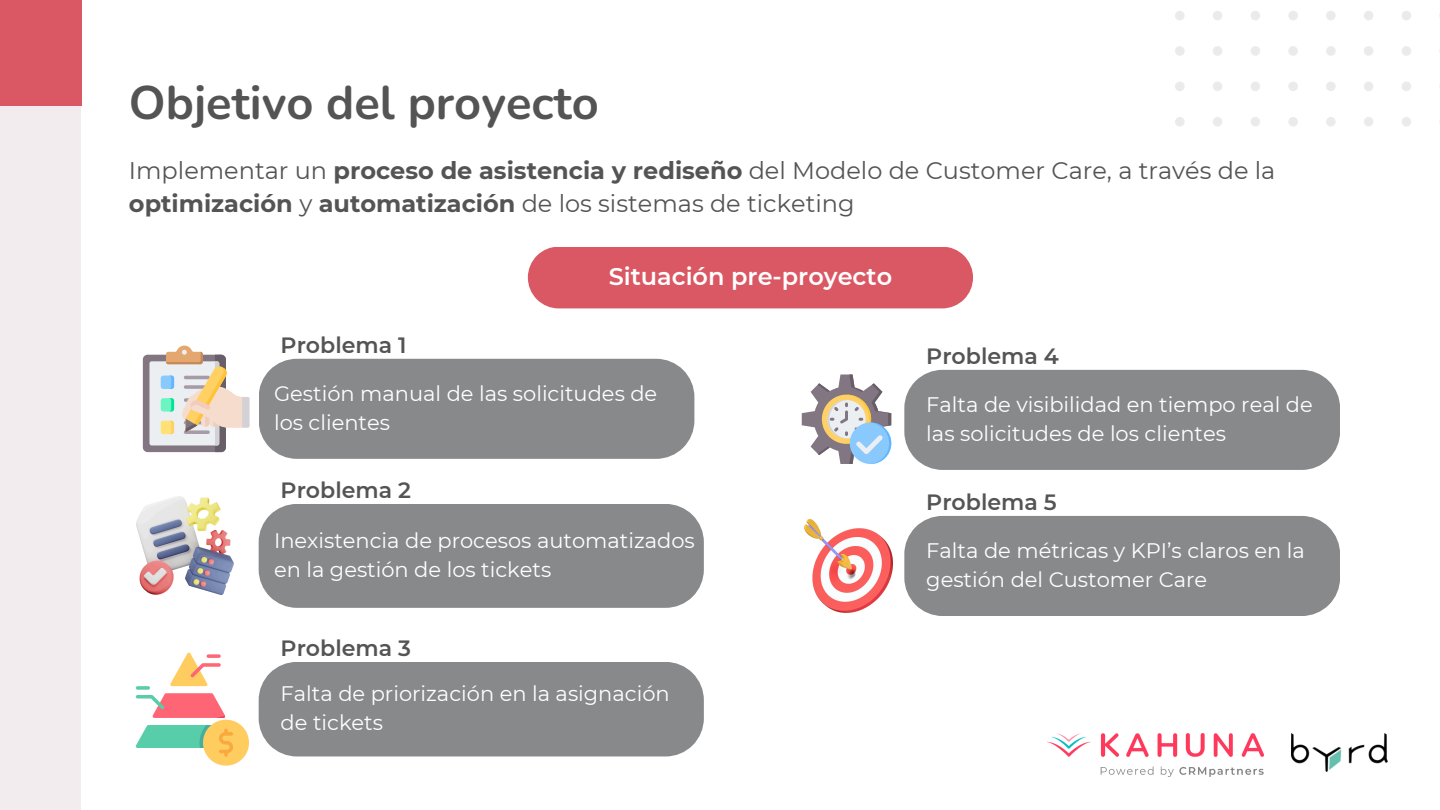
<style>
.page{position:relative;width:1440px;height:810px;background:#fff}
.page>*{position:absolute;margin:0;border:0;box-sizing:border-box;transform-origin:0 0}
.t1{font:700 47px "Nunito";color:#545454}
.t2{font:24px/33px "Montserrat";color:#545454}
.t3{font:600 24px "Montserrat";color:#fff}
.t4{font:600 22.1px "Montserrat";color:#545454}
.t5{font:21px/29.2px "Montserrat";color:#fff}
.s1{font-weight:700}
</style>
<div class="page">
<div style="left:0;top:87px;width:81px;height:723px;background:#f3ecef"></div>
<div style="left:0;top:0;width:82px;height:106px;background:#da5864"></div>
<img style="left:1047px;top:734px;width:216px;height:42px">
<img style="left:1292px;top:734px;width:96px;height:38px">
<div style="left:528px;top:247px;width:445px;height:61px;background:#da5864"></div>
<div style="left:259px;top:359px;width:435px;height:100px;background:#88898b"></div>
<div style="left:259px;top:504px;width:445px;height:104px;background:#88898b"></div>
<div style="left:259px;top:662px;width:445px;height:94px;background:#88898b"></div>
<div style="left:904px;top:370px;width:436px;height:100px;background:#88898b"></div>
<div style="left:904px;top:516px;width:436px;height:100px;background:#88898b"></div>
<div style="left:143px;top:355px;width:83px;height:97px;background:#837683;border-radius:5px"></div>
<div style="left:149px;top:361px;width:70px;height:84px;background:#eceff1;border-radius:2px"></div>
<div style="left:161px;top:421px;width:13px;height:13px;background:#ffe177;border-radius:3px"></div>
<div style="left:161px;top:398px;width:13px;height:14px;background:#6cf5c2;border-radius:3px"></div>
<div style="left:161px;top:376px;width:13px;height:13px;background:#8ac9fe;border-radius:3px"></div>
<svg style="left:166px;top:346px;width:83px;height:106px"></svg>
<img style="left:137px;top:497px;width:96px;height:97px">
<svg style="left:136px;top:693px;width:113px;height:73px"></svg>
<svg style="left:136px;top:686px;width:14px;height:4px"></svg>
<svg style="left:170px;top:652px;width:51px;height:34px"></svg>
<svg style="left:207px;top:654px;width:14px;height:4px"></svg>
<svg style="left:802px;top:374px;width:90px;height:90px"></svg>
<img style="left:1175px;top:11px;width:265px;height:116px">
<img style="left:804px;top:520px;width:89px;height:92px">
<h2 class="t1" style="left:129px;top:72px;width:471px">Objetivo del proyecto</h2>
<p class="t2" style="left:129px;top:154px;width:1148px">Implementar un <span class="s1">proceso de asistencia y rediseño</span> del Modelo de Customer Care, a través de la <span class="s1">optimización</span> y <span class="s1">automatización</span> de los sistemas de ticketing</p>
<p class="t4" style="left:281px;top:331px;width:128px">Problema 1</p>
<p class="t3" style="left:609px;top:262px;width:285px">Situación pre-proyecto</p>
<h2 class="t5" style="left:274px;top:378px;width:385px">Gestión manual de las solicitudes de los clientes</h2>
<p class="t4" style="left:281px;top:477px;width:132px">Problema 2</p>
<p class="t5" style="left:274px;top:526px;width:422px">Inexistencia de procesos automatizados en la gestión de los tickets</p>
<p class="t4" style="left:281px;top:634px;width:132px">Problema 3</p>
<h2 class="t5" style="left:281px;top:679px;width:391px">Falta de priorización en la asignación de tickets</h2>
<h2 class="t4" style="left:926px;top:342px;width:134px">Problema 4</h2>
<p class="t5" style="left:926px;top:390px;width:388px">Falta de visibilidad en tiempo real de las solicitudes de los clientes</p>
<p class="t4" style="left:926px;top:489px;width:132px">Problema 5</p>
<p class="t5" style="left:926px;top:536px;width:380px">Falta de métricas y KPI’s claros en la gestión del Customer Care</p>
</div>
